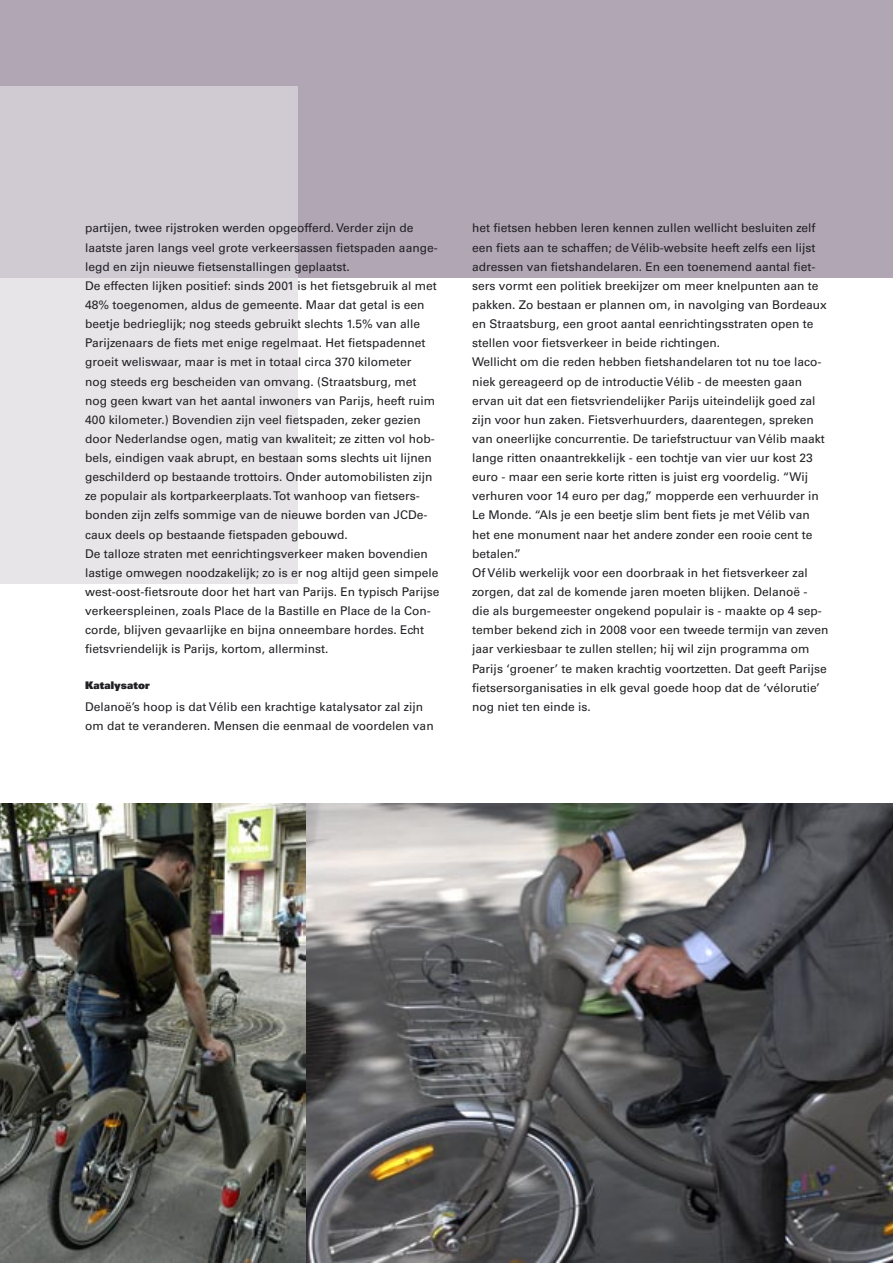
<style>
.page{position:relative;width:893px;height:1263px;background:#fff}
.page>*{position:absolute;margin:0;border:0;box-sizing:border-box;transform-origin:0 0}
.Platte_tekst{font:12px/19.2px "Univers LT";color:#212125}
.Praktijk_2{font:12px/19.2px "Univers LT";color:#212125}
.tussenkop{font:900 10.5px "Univers";letter-spacing:.01em;color:#212125}
</style>
<div class="page">
<div style="left:0;top:0;width:893px;height:277px;background:#b1a6b4"></div>
<div style="left:0;top:86px;width:298px;height:498px;background:#e8e5e9"></div>
<div style="left:0;top:86px;width:298px;height:191px;background:#d0cad2"></div>
<img style="left:305px;top:804px;width:588px;height:459px">
<img style="left:0;top:804px;width:305px;height:459px">
<p class="Praktijk_2" style="left:85px;top:219px;width:354px">partijen, twee rijstroken werden opgeofferd. Verder zijn de laatste jaren langs veel grote verkeersassen fietspaden aange&shy;legd en zijn nieuwe fietsenstallingen geplaatst.</p>
<p class="Platte_tekst" style="left:85px;top:276px;width:353px">De effecten lijken positief: sinds 2001 is het fietsgebruik al met 48% toegenomen, aldus de gemeente. Maar dat getal is een beetje bedrieglijk; nog steeds gebruikt slechts 1.5% van alle Parijzenaars de fiets met enige regelmaat. Het fietspadennet groeit weliswaar, maar is met in totaal circa 370 kilometer<br>nog steeds erg bescheiden van omvang. (Straatsburg, met nog geen kwart van het aantal inwoners van Parijs, heeft ruim 400 kilometer.) Bovendien zijn veel fietspaden, zeker gezien door Nederlandse ogen, matig van kwaliteit; ze zitten vol hob&shy;bels, eindigen vaak abrupt, en bestaan soms slechts uit lijnen geschilderd op bestaande trottoirs. Onder automobilisten zijn ze populair als kortparkeerplaats. Tot wanhoop van fietsers&shy;bonden zijn zelfs sommige van de nieuwe borden van JCDe&shy;caux deels op bestaande fietspaden gebouwd.</p>
<p class="Platte_tekst" style="left:85px;top:544px;width:356px">De talloze straten met eenrichtingsverkeer maken bovendien lastige omwegen noodzakelijk; zo is er nog altijd geen simpele west-oost-fietsroute door het hart van Parijs. En typisch Parijse verkeerspleinen, zoals Place de la Bastille en Place de la Con&shy;corde, blijven gevaarlijke en bijna onneembare hordes. Echt fietsvriendelijk is Parijs, kortom, allerminst.</p>
<p class="tussenkop" style="left:85px;top:679px;width:66px">Katalysator</p>
<p class="Platte_tekst" style="left:85px;top:697px;width:350px">Delanoë’s hoop is dat Vélib een krachtige katalysator zal zijn om dat te veranderen. Mensen die eenmaal de voordelen van</p>
<p class="Platte_tekst" style="left:472px;top:219px;width:356px">het fietsen hebben leren kennen zullen wellicht besluiten zelf een fiets aan te schaffen; de Vélib-website heeft zelfs een lijst adressen van fietshandelaren. En een toenemend aantal fiet&shy;sers vormt een politiek breekijzer om meer knelpunten aan te pakken. Zo bestaan er plannen om, in navolging van Bordeaux en Straatsburg, een groot aantal eenrichtingsstraten open te stellen voor fietsverkeer in beide richtingen.</p>
<p class="Platte_tekst" style="left:472px;top:353px;width:354px">Wellicht om die reden hebben fietshandelaren tot nu toe laco&shy;niek gereageerd op de introductie Vélib - de meesten gaan ervan uit dat een fietsvriendelijker Parijs uiteindelijk goed zal zijn voor hun zaken. Fietsverhuurders, daarentegen, spreken van oneerlijke concurrentie. De tariefstructuur van Vélib maakt lange ritten onaantrekkelijk - een tochtje van vier uur kost 23 euro - maar een serie korte ritten is juist erg voordelig. “Wij verhuren voor 14 euro per dag,” mopperde een verhuurder in Le Monde. “Als je een beetje slim bent fiets je met Vélib van het ene monument naar het andere zonder een rooie cent te betalen.”</p>
<p class="Platte_tekst" style="left:472px;top:563px;width:358px">Of Vélib werkelijk voor een doorbraak in het fietsverkeer zal zorgen, dat zal de komende jaren moeten blijken. Delanoë -<br>die als burgemeester ongekend populair is - maakte op 4 sep&shy;tember bekend zich in 2008 voor een tweede termijn van zeven jaar verkiesbaar te zullen stellen; hij wil zijn programma om Parijs ‘groener’ te maken krachtig voortzetten. Dat geeft Parijse fietsersorganisaties in elk geval goede hoop dat de ‘vélorutie’ nog niet ten einde is.</p>
</div>
